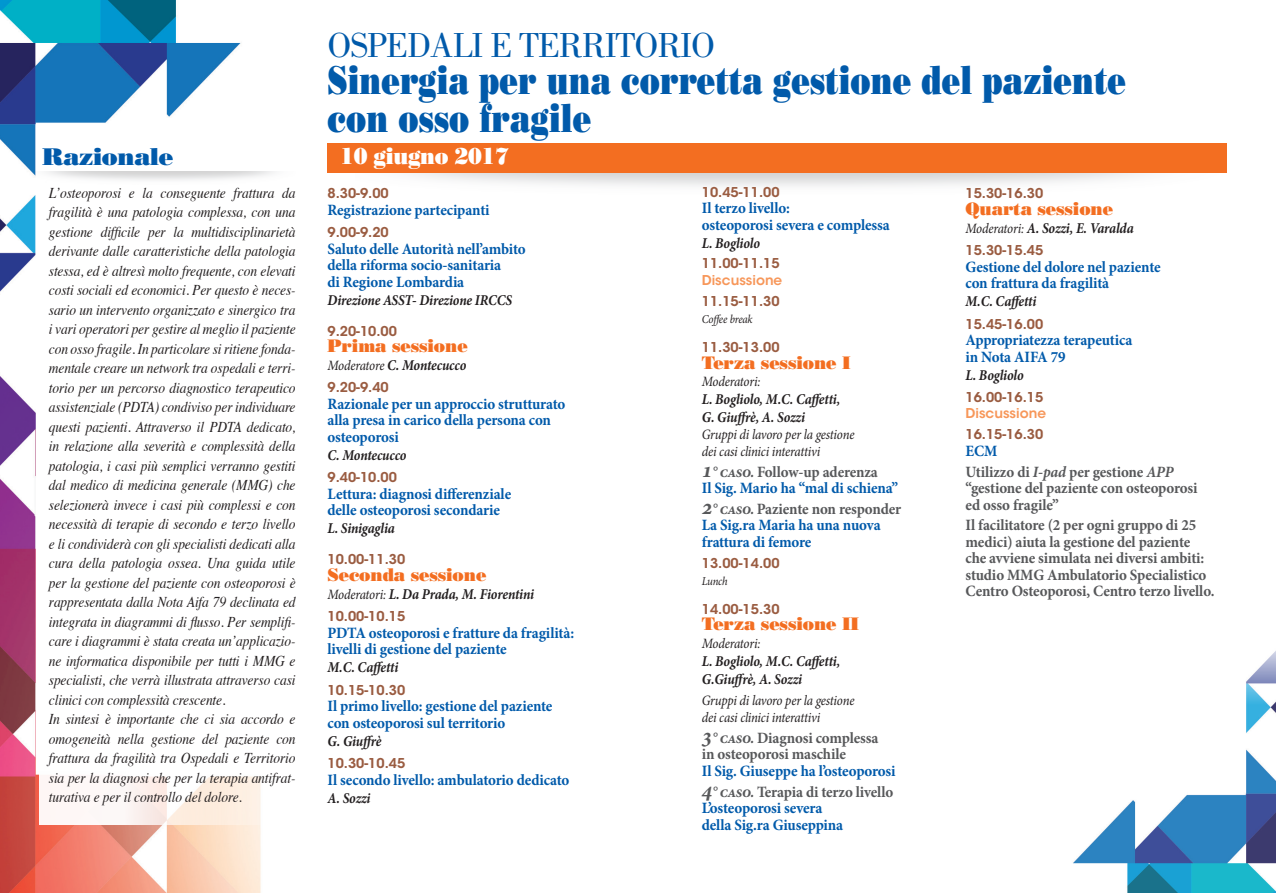
<style>
.page{position:relative;width:1276px;height:893px;background:#fff}
.page>*{position:absolute;margin:0;border:0;box-sizing:border-box;transform-origin:0 0}
.t1{font:40.05px/37.3px "Bodoni Std Poster";color:#015aaa;scale:.76 1}
.t2{font:35.85px "Bodoni Std";letter-spacing:-.03em;color:#015aaa}
.t3{font:24px "Bodoni Std Poster";letter-spacing:-.02em;color:#015aaa}
.t4{font:23.1px "Bodoni Std Poster";letter-spacing:-.02em;color:#fff;scale:.9 1}
.Stile_di_paragrafo_1{font:18px "Bodoni Std Poster";letter-spacing:-.01em;color:#f36e21;scale:.95 1}
.Stile_di_paragrafo_1-2{font:700 15.75px/16.5px "Minion Pro";letter-spacing:-.01em;color:#015aaa;scale:.95 1}
.Stile_di_paragrafo_1-3{font:700 15.75px/16.5px "Minion Pro";letter-spacing:-.01em;color:#57585a;scale:.95 1}
.t5{font:italic 15px/19.5px "Times";letter-spacing:-.01em;color:#231f20;text-align:justify;scale:.9 1}
.Stile_di_paragrafo_1-4{font:italic 700 15px/18px "Minion Pro";letter-spacing:-.01em;color:#231f20;scale:.9 1}
.Stile_di_paragrafo_1-5{font:italic 14.25px/17.1px "Minion Pro";letter-spacing:-.02em;color:#231f20;scale:.9 1}
.Stile_di_paragrafo_1-6{font:600 13.5px/16.5px "ITC Avant Garde Std";color:#9a5c41}
.Stile_di_paragrafo_1-7{font:italic 12px "Minion Pro";letter-spacing:-.02em;color:#231f20;scale:.9 1}
.s1{font-weight:400;font-size:14.25px}
.s2{color:#f7975a}
.s3{font-style:italic;font-size:22.5px;color:#57585a}
.s4{font-style:italic;color:#57585a}
.s5{color:#57585a}
.s6{font-style:italic;font-size:22.5px}
.s7{font-style:italic}
.s8{color:#015aaa}
</style>
<div class="page">
<img style="left:1073px;top:143px;width:203px;height:750px">
<img style="left:0;top:0;width:274px;height:893px">
<img style="left:355px;top:171px;width:872px;height:24px">
<img style="left:32px;top:172px;width:242px;height:13px">
<div style="left:327px;top:143px;width:899px;height:29px;background:#f36e21"></div>
<div style="left:39px;top:144px;width:137px;height:24px;background:#fff"></div>
<div style="left:39px;top:214px;width:257px;height:611px;background:#fff"></div>
<p class="t2" style="left:327px;top:25px;width:389px">OSPEDALI E TERRITORIO</p>
<p class="t1" style="left:327px;top:61px;width:1052px">Sinergia per una corretta gestione del paziente con osso fragile</p>
<p class="t3" style="left:43px;top:141px;width:132px">Razionale</p>
<p class="t4" style="left:340px;top:142px;width:189px">10 giugno 2017</p>
<p class="t5" style="left:49px;top:182px;width:276px">L’osteoporosi e la conseguente frattura da fragilità è una patologia complessa, con una gestione difficile per la multidisciplinarietà derivante dalle caratteristiche della patologia stessa, ed è altresì molto frequente, con elevati costi sociali ed economici. Per questo è neces&shy;sario un intervento organizzato e sinergico tra i vari operatori per gestire al meglio il paziente con osso fragile. In particolare si ritiene fonda&shy;mentale creare un network tra ospedali e terri&shy;torio per un percorso diagnostico terapeutico assistenziale (PDTA) condiviso per individuare questi pazienti. Attraverso il PDTA dedicato, in relazione alla severità e complessità della patologia, i casi più semplici verranno gestiti dal medico di medicina generale (MMG) che selezionerà invece i casi più complessi e con necessità di terapie di secondo e terzo livello e li condividerà con gli specialisti dedicati alla cura della patologia ossea. Una guida utile per la gestione del paziente con osteoporosi è rappresentata dalla Nota Aifa 79 declinata ed integrata in diagrammi di flusso. Per semplifi&shy;care i diagrammi è stata creata un’applicazio&shy;ne informatica disponibile per tutti i MMG e specialisti, che verrà illustrata attraverso casi clinici con complessità crescente.</p>
<p class="t5" style="left:49px;top:709px;width:276px">In sintesi è importante che ci sia accordo e omogeneità nella gestione del paziente con frattura da fragilità tra Ospedali e Territorio sia per la diagnosi che per la terapia antifrat&shy;turativa e per il controllo del dolore.</p>
<p class="Stile_di_paragrafo_1-6" style="left:327px;top:185px;width:63px">8.30-9.00</p>
<p class="Stile_di_paragrafo_1-2" style="left:327px;top:201px;width:172px">Registrazione partecipanti</p>
<p class="Stile_di_paragrafo_1-6" style="left:327px;top:224px;width:63px">9.00-9.20</p>
<p class="Stile_di_paragrafo_1-2" style="left:327px;top:240px;width:210px">Saluto delle Autorità nell’ambito della riforma socio-sanitaria<br>di Regione Lombardia</p>
<p class="Stile_di_paragrafo_1-4" style="left:327px;top:291px;width:206px">Direzione ASST- Direzione IRCCS</p>
<p class="Stile_di_paragrafo_1-6" style="left:327px;top:322px;width:71px">9.20-10.00</p>
<p class="Stile_di_paragrafo_1" style="left:327px;top:335px;width:149px">Prima sessione</p>
<p class="Stile_di_paragrafo_1-4" style="left:327px;top:356px;width:156px"><span class="s1">Moderatore</span> C. Montecucco</p>
<p class="Stile_di_paragrafo_1-6" style="left:327px;top:379px;width:63px">9.20-9.40</p>
<p class="Stile_di_paragrafo_1-2" style="left:327px;top:395px;width:252px">Razionale per un approccio strutturato alla presa in carico della persona con osteoporosi</p>
<p class="Stile_di_paragrafo_1-4" style="left:327px;top:446px;width:89px">C. Montecucco</p>
<p class="Stile_di_paragrafo_1-6" style="left:327px;top:469px;width:71px">9.40-10.00</p>
<p class="Stile_di_paragrafo_1-2" style="left:327px;top:485px;width:195px">Lettura: diagnosi differenziale delle osteoporosi secondarie</p>
<p class="Stile_di_paragrafo_1-4" style="left:327px;top:519px;width:76px">L. Sinigaglia</p>
<p class="Stile_di_paragrafo_1-6" style="left:327px;top:551px;width:79px">10.00-11.30</p>
<p class="Stile_di_paragrafo_1" style="left:327px;top:564px;width:169px">Seconda sessione</p>
<p class="Stile_di_paragrafo_1-4" style="left:327px;top:585px;width:231px"><span class="s1">Moderatori:</span> L. Da Prada, M. Fiorentini</p>
<p class="Stile_di_paragrafo_1-6" style="left:327px;top:608px;width:79px">10.00-10.15</p>
<p class="Stile_di_paragrafo_1-2" style="left:327px;top:624px;width:261px">PDTA osteoporosi e fratture da fragilità: livelli di gestione del paziente</p>
<p class="Stile_di_paragrafo_1-4" style="left:327px;top:658px;width:80px">M.C. Caffetti</p>
<p class="Stile_di_paragrafo_1-6" style="left:327px;top:682px;width:79px">10.15-10.30</p>
<p class="Stile_di_paragrafo_1-2" style="left:327px;top:698px;width:238px">Il primo livello: gestione del paziente con osteoporosi sul territorio</p>
<p class="Stile_di_paragrafo_1-4" style="left:327px;top:732px;width:62px">G. Giuffrè</p>
<p class="Stile_di_paragrafo_1-6" style="left:327px;top:755px;width:79px">10.30-10.45</p>
<p class="Stile_di_paragrafo_1-2" style="left:327px;top:771px;width:256px">Il secondo livello: ambulatorio dedicato</p>
<p class="Stile_di_paragrafo_1-4" style="left:327px;top:789px;width:49px">A. Sozzi</p>
<p class="Stile_di_paragrafo_1-6" style="left:702px;top:183px;width:79px">10.45-11.00</p>
<p class="Stile_di_paragrafo_1-2" style="left:702px;top:200px;width:199px">Il terzo livello:<br>osteoporosi severa e complessa</p>
<p class="Stile_di_paragrafo_1-4" style="left:702px;top:234px;width:66px">L. Bogliolo</p>
<p class="Stile_di_paragrafo_1-6" style="left:702px;top:255px;width:82px">11.00-11.15<br><span class="s2">Discussione</span></p>
<p class="Stile_di_paragrafo_1-6" style="left:702px;top:292px;width:79px">11.15-11.30</p>
<p class="Stile_di_paragrafo_1-7" style="left:702px;top:311px;width:58px">Coffee break</p>
<p class="Stile_di_paragrafo_1-6" style="left:702px;top:339px;width:79px">11.30-13.00</p>
<p class="Stile_di_paragrafo_1" style="left:702px;top:351px;width:158px">Terza sessione I</p>
<p class="Stile_di_paragrafo_1-5" style="left:702px;top:372px;width:67px">Moderatori:</p>
<p class="Stile_di_paragrafo_1-4" style="left:702px;top:390px;width:155px">L. Bogliolo, M.C. Caffetti,<br>G. Giuffrè, A. Sozzi</p>
<p class="Stile_di_paragrafo_1-5" style="left:702px;top:426px;width:171px">Gruppi di lavoro per la gestione dei casi clinici interattivi</p>
<p class="Stile_di_paragrafo_1-2" style="left:702px;top:463px;width:208px"><span class="s3">1</span><span class="s4">° caso.</span> <span class="s5">Follow-up aderenza<br></span>Il Sig. Mario ha “mal di schiena”</p>
<p class="Stile_di_paragrafo_1-2" style="left:702px;top:500px;width:211px"><span class="s3">2</span><span class="s4">° caso.</span> <span class="s5">Paziente non responder<br></span>La Sig.ra Maria ha una nuova frattura di femore</p>
<p class="Stile_di_paragrafo_1-6" style="left:702px;top:554px;width:79px">13.00-14.00</p>
<p class="Stile_di_paragrafo_1-7" style="left:702px;top:573px;width:30px">Lunch</p>
<p class="Stile_di_paragrafo_1-6" style="left:702px;top:601px;width:79px">14.00-15.30</p>
<p class="Stile_di_paragrafo_1" style="left:702px;top:613px;width:167px">Terza sessione II</p>
<p class="Stile_di_paragrafo_1-5" style="left:702px;top:634px;width:67px">Moderatori:</p>
<p class="Stile_di_paragrafo_1-4" style="left:702px;top:651px;width:155px">L. Bogliolo, M.C. Caffetti,<br>G.Giuffrè, A. Sozzi</p>
<p class="Stile_di_paragrafo_1-5" style="left:702px;top:692px;width:171px">Gruppi di lavoro per la gestione dei casi clinici interattivi</p>
<p class="Stile_di_paragrafo_1-3" style="left:702px;top:729px;width:205px"><span class="s6">3</span><span class="s7">° caso.</span> Diagnosi complessa<br>in osteoporosi maschile<br><span class="s8">Il Sig. Giuseppe ha l’osteoporosi</span></p>
<p class="Stile_di_paragrafo_1-2" style="left:702px;top:783px;width:203px"><span class="s3">4</span><span class="s4">° caso.</span> <span class="s5">Terapia di terzo livello<br></span>L’osteoporosi severa<br>della Sig.ra Giuseppina</p>
<p class="Stile_di_paragrafo_1-6" style="left:965px;top:185px;width:79px">15.30-16.30</p>
<p class="Stile_di_paragrafo_1" style="left:965px;top:197px;width:157px">Quarta sessione</p>
<p class="Stile_di_paragrafo_1-4" style="left:965px;top:219px;width:188px"><span class="s1">Moderatori:</span> A. Sozzi, E. Varalda</p>
<p class="Stile_di_paragrafo_1-6" style="left:965px;top:242px;width:79px">15.30-15.45</p>
<p class="Stile_di_paragrafo_1-2" style="left:965px;top:258px;width:207px">Gestione del dolore nel paziente con frattura da fragilità</p>
<p class="Stile_di_paragrafo_1-4" style="left:965px;top:292px;width:80px">M.C. Caffetti</p>
<p class="Stile_di_paragrafo_1-6" style="left:965px;top:315px;width:79px">15.45-16.00</p>
<p class="Stile_di_paragrafo_1-2" style="left:965px;top:332px;width:177px">Appropriatezza terapeutica in Nota AIFA 79</p>
<p class="Stile_di_paragrafo_1-4" style="left:965px;top:365px;width:66px">L. Bogliolo</p>
<p class="Stile_di_paragrafo_1-6" style="left:965px;top:389px;width:82px">16.00-16.15<br><span class="s2">Discussione</span></p>
<p class="Stile_di_paragrafo_1-6" style="left:965px;top:426px;width:79px">16.15-16.30</p>
<p class="Stile_di_paragrafo_1-2" style="left:965px;top:442px;width:35px">ECM</p>
<p class="Stile_di_paragrafo_1-3" style="left:965px;top:463px;width:246px">Utilizzo di <span class="s7">I-pad</span> per gestione <span class="s7">APP </span>“gestione del paziente con osteoporosi ed osso fragile”</p>
<p class="Stile_di_paragrafo_1-3" style="left:965px;top:517px;width:264px">Il facilitatore (2 per ogni gruppo di 25 medici) aiuta la gestione del paziente che avviene simulata nei diversi ambiti: studio MMG Ambulatorio Specialistico Centro Osteoporosi, Centro terzo livello.</p>
</div>
